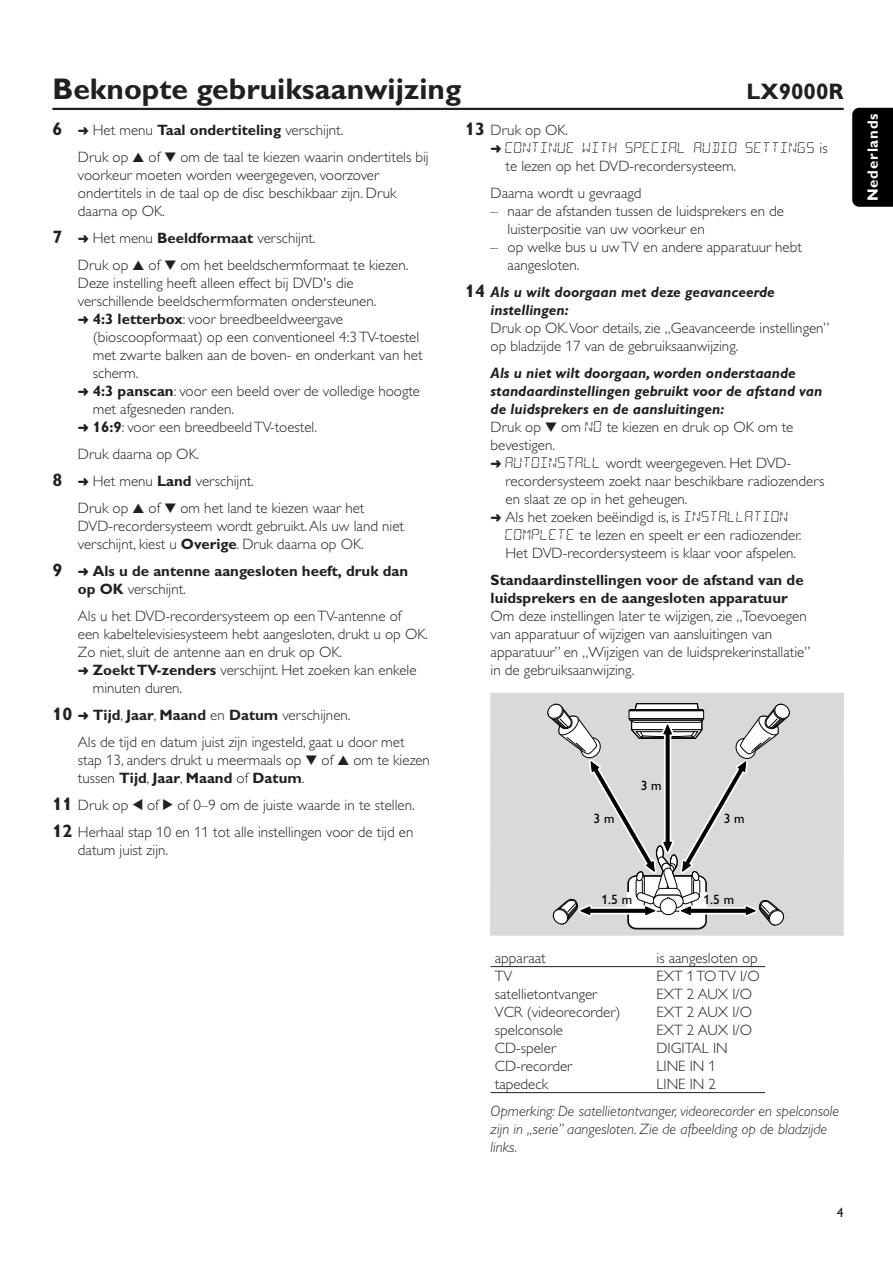
<style>
.page{position:relative;width:893px;height:1263px;background:#fff}
.page>*{position:absolute;margin:0;border:0;box-sizing:border-box;transform-origin:0 0}
.t1{font:700 30px "Gill Alt One";color:#231f20}
.t2{font:700 22.5px "Gill Alt One";color:#231f20}
.t3{font:300 15px/18px "Gill Alt One";color:#231f20}
.t4{font:italic 700 15px/18px "Gill Alt One";color:#231f20}
.t5{font:700 15px/18px "Gill Alt One";color:#231f20}
.t6{font:italic 300 15px/18px "Gill Alt One";color:#231f20}
.t7{font:15px "Audio Ten 10";color:#231f20}
.t8{font:700 15px "Gill Alt One";letter-spacing:.055em;color:#fff}
.t9{font:13.5px "Gill Alt One";color:#000}
.t10{font:13.5px "Gill Alt One";color:#231f20}
.s1{font-weight:700;font-size:18px}
.s2{font-weight:700}
.s3{font-family:"Audio Four 4";font-weight:400}
.s4{font-size:18px}
.s5{font-weight:300}
.s6{font-family:"Gill Alt One";font-weight:300}
.s7{font-style:normal;font-size:18px}
.s8{font-weight:300;font-style:normal}
.s9{font-family:"Audio Four 4";font-weight:400;font-style:normal}
.s10{font-family:"Audio Ten 10";font-weight:400;font-style:normal}
.s11{font-family:"Audio Ten 10";font-weight:400}
</style>
<div class="page">
<hr style="left:490px;top:966px;width:275px;height:1px;background:#231f20">
<hr style="left:490px;top:1092px;width:275px;height:1px;background:#231f20">
<hr style="left:52px;top:108px;width:791px;height:2px;background:#231f20">
<div style="left:490px;top:693px;width:353px;height:242px;background:#d9d9d9"></div>
<svg style="left:547px;top:703px;width:243px;height:227px"></svg>
<div style="left:627px;top:892px;width:6px;height:15px;background:#fff"></div>
<div style="left:700px;top:892px;width:6px;height:15px;background:#fff"></div>
<div style="left:852px;top:108px;width:40px;height:99px;background:#000"></div>
<h1 class="t1" style="left:52px;top:77px;width:410px">Beknopte gebruiksaanwijzing</h1>
<h2 class="t2" style="left:746px;top:83px;width:99px">LX9000R</h2>
<p class="t3" style="left:78px;top:118px;width:352px;line-height:27px;text-indent:-26px"><span class="s1">6</span> ➜ Het menu <span class="s2">Taal ondertiteling</span> verschijnt.<br>Druk op <span class="s3">3</span> of <span class="s3">4</span> om de taal te kiezen waarin ondertitels bij</p>
<p class="t3" style="left:78px;top:167px;width:320px">voorkeur moeten worden weergegeven, voorzover ondertitels in de taal op de disc beschikbaar zijn. Druk daarna op OK.</p>
<p class="t3" style="left:78px;top:226px;width:332px;line-height:27px;text-indent:-26px"><span class="s1">7</span> ➜ Het menu <span class="s2">Beeldformaat</span> verschijnt.<br>Druk op <span class="s3">3</span> of <span class="s3">4</span> om het beeldschermformaat te kiezen.</p>
<p class="t3" style="left:78px;top:275px;width:300px">Deze instelling heeft alleen effect bij DVD's die verschillende beeldschermformaten ondersteunen. ➜ <span class="s2">4:3 letterbox</span>: voor breedbeeldweergave</p>
<p class="t3" style="left:93px;top:329px;width:328px">(bioscoopformaat) op een conventioneel 4:3 TV-toestel</p>
<p class="t3" style="left:93px;top:347px;width:331px">met zwarte balken aan de boven- en onderkant van het</p>
<p class="t3" style="left:93px;top:365px;width:47px">scherm.</p>
<p class="t3" style="left:78px;top:383px;width:343px">➜ <span class="s2">4:3 panscan</span>: voor een beeld over de volledige hoogte</p>
<p class="t3" style="left:93px;top:401px;width:143px">met afgesneden randen.</p>
<p class="t3" style="left:78px;top:419px;width:241px">➜ <span class="s2">16:9</span>: voor een breedbeeld TV-toestel.</p>
<p class="t3" style="left:78px;top:446px;width:123px">Druk daarna op OK.</p>
<p class="t3" style="left:52px;top:473px;width:203px"><span class="s1">8</span> ➜ Het menu <span class="s2">Land</span> verschijnt.</p>
<p class="t3" style="left:78px;top:500px;width:288px">Druk op <span class="s3">3</span> of <span class="s3">4</span> om het land te kiezen waar het</p>
<p class="t3" style="left:78px;top:518px;width:327px">DVD-recordersysteem wordt gebruikt.Als uw land niet verschijnt, kiest u <span class="s2">Overige</span>. Druk daarna op OK.</p>
<p class="t5" style="left:78px;top:563px;width:332px;text-indent:-26px"><span class="s4">9</span> ➜ Als u de antenne aangesloten heeft, druk dan op OK <span class="s5">verschijnt.</span></p>
<p class="t3" style="left:78px;top:608px;width:325px">Als u het DVD-recordersysteem op een TV-antenne of</p>
<p class="t3" style="left:78px;top:626px;width:351px">een kabeltelevisiesysteem hebt aangesloten, drukt u op OK.</p>
<p class="t3" style="left:78px;top:644px;width:265px">Zo niet, sluit de antenne aan en druk op OK.</p>
<p class="t3" style="left:78px;top:662px;width:340px">➜ <span class="s2">Zoekt TV-zenders</span> verschijnt. Het zoeken kan enkele</p>
<p class="t3" style="left:93px;top:680px;width:91px">minuten duren.</p>
<p class="t3" style="left:78px;top:703px;width:328px;line-height:27px;text-indent:-26px"><span class="s1">10</span> ➜ <span class="s2">Tijd</span>, <span class="s2">Jaar</span>, <span class="s2">Maand</span> en <span class="s2">Datum</span> verschijnen.<br>Als de tijd en datum juist zijn ingesteld, gaat u door met</p>
<p class="t3" style="left:78px;top:752px;width:353px">stap 13, anders drukt u meermaals op <span class="s3">4</span> of <span class="s3">3</span> om te kiezen tussen <span class="s2">Tijd</span>, <span class="s2">Jaar</span>, <span class="s2">Maand</span> of <span class="s2">Datum</span>.</p>
<p class="t3" style="left:52px;top:793px;width:364px;line-height:27px"><span class="s1">11</span> Druk op <span class="s3">1</span> of <span class="s3">2</span> of 0–9 om de juiste waarde in te stellen.<br><span class="s1">12</span> Herhaal stap 10 en 11 tot alle instellingen voor de tijd en</p>
<p class="t3" style="left:78px;top:842px;width:92px">datum juist zijn.</p>
<p class="t3" style="left:465px;top:122px;width:105px"><span class="s1">13</span> Druk op OK.</p>
<p class="t7" style="left:490px;top:139px;width:338px">➜ CONTINUE WITH SPECIAL AUDIO SETTINGS <span class="s6">is</span></p>
<p class="t3" style="left:490px;top:154px;width:247px;line-height:27px;text-indent:15px">te lezen op het DVD-recordersysteem.<br>Daarna wordt u gevraagd</p>
<p class="t3" style="left:507px;top:203px;width:278px;text-indent:-17px">– naar de afstanden tussen de luidsprekers en de luisterpositie van uw voorkeur en</p>
<p class="t3" style="left:507px;top:239px;width:296px;text-indent:-17px">– op welke bus u uw TV en andere apparatuur hebt aangesloten.</p>
<p class="t4" style="left:490px;top:284px;width:286px;text-indent:-26px"><span class="s7">14</span> Als u wilt doorgaan met deze geavanceerde instellingen:</p>
<p class="t3" style="left:490px;top:320px;width:340px">Druk op OK.Voor details, zie „Geavanceerde instellingen” op bladzijde 17 van de gebruiksaanwijzing.</p>
<p class="t4" style="left:490px;top:365px;width:333px">Als u niet wilt doorgaan, worden onderstaande standaardinstellingen gebruikt voor de afstand van de luidsprekers en de aansluitingen:<br><span class="s8">Druk op</span> <span class="s9">4</span> <span class="s8">om</span> <span class="s10">NO</span> <span class="s8">te kiezen en druk op OK om te bevestigen.<br></span>➜ <span class="s10">AUTOINSTALL</span> <span class="s8">wordt weergegeven. Het DVD-</span></p>
<p class="t3" style="left:505px;top:473px;width:320px">recordersysteem zoekt naar beschikbare radiozenders</p>
<p class="t3" style="left:505px;top:491px;width:184px">en slaat ze op in het geheugen.</p>
<p class="t3" style="left:490px;top:509px;width:300px">➜ Als het zoeken beëindigd is, is <span class="s11">INSTALLATION</span></p>
<p class="t3" style="left:505px;top:527px;width:297px"><span class="s11">COMPLETE</span> te lezen en speelt er een radiozender.</p>
<p class="t3" style="left:505px;top:545px;width:292px">Het DVD-recordersysteem is klaar voor afspelen.</p>
<p class="t5" style="left:490px;top:572px;width:314px">Standaardinstellingen voor de afstand van de luidsprekers en de aangesloten apparatuur</p>
<p class="t3" style="left:490px;top:608px;width:321px">Om deze instellingen later te wijzigen, zie „Toevoegen van apparatuur of wijzigen van aansluitingen van apparatuur” en „Wijzigen van de luidsprekerinstallatie” in de gebruiksaanwijzing.</p>
<p class="t9" style="left:640px;top:780px;width:22px">3 m</p>
<p class="t9" style="left:593px;top:813px;width:22px">3 m</p>
<p class="t9" style="left:723px;top:814px;width:22px">3 m</p>
<p class="t9" style="left:601px;top:894px;width:32px">1.5 m</p>
<p class="t9" style="left:703px;top:894px;width:32px">1.5 m</p>
<p class="t3" style="left:495px;top:950px;width:52px">apparaat</p>
<p class="t3" style="left:656px;top:950px;width:103px">is aangesloten op</p>
<p class="t3" style="left:495px;top:968px;width:19px">TV</p>
<p class="t3" style="left:656px;top:968px;width:105px">EXT 1 TO TV I/O</p>
<p class="t3" style="left:495px;top:986px;width:104px">satellietontvanger</p>
<p class="t3" style="left:656px;top:986px;width:97px">EXT 2 AUX I/O</p>
<p class="t3" style="left:495px;top:1004px;width:127px">VCR (videorecorder)</p>
<p class="t3" style="left:656px;top:1004px;width:97px">EXT 2 AUX I/O</p>
<p class="t3" style="left:495px;top:1022px;width:70px">spelconsole</p>
<p class="t3" style="left:656px;top:1022px;width:97px">EXT 2 AUX I/O</p>
<p class="t3" style="left:495px;top:1040px;width:63px">CD-speler</p>
<p class="t3" style="left:656px;top:1040px;width:73px">DIGITAL IN</p>
<p class="t3" style="left:495px;top:1058px;width:79px">CD-recorder</p>
<p class="t3" style="left:656px;top:1058px;width:61px">LINE IN 1</p>
<p class="t3" style="left:495px;top:1076px;width:55px">tapedeck</p>
<p class="t3" style="left:656px;top:1076px;width:61px">LINE IN 2</p>
<p class="t6" style="left:490px;top:1103px;width:350px">Opmerking: De satellietontvanger, videorecorder en spelconsole zijn in „serie” aangesloten. Zie de afbeelding op de bladzijde links.</p>
<p class="t10" style="left:837px;top:1208px;width:8px">4</p>
<p class="t8" style="left:867px;top:201px;width:90px;rotate:-90deg">Nederlands</p>
</div>
